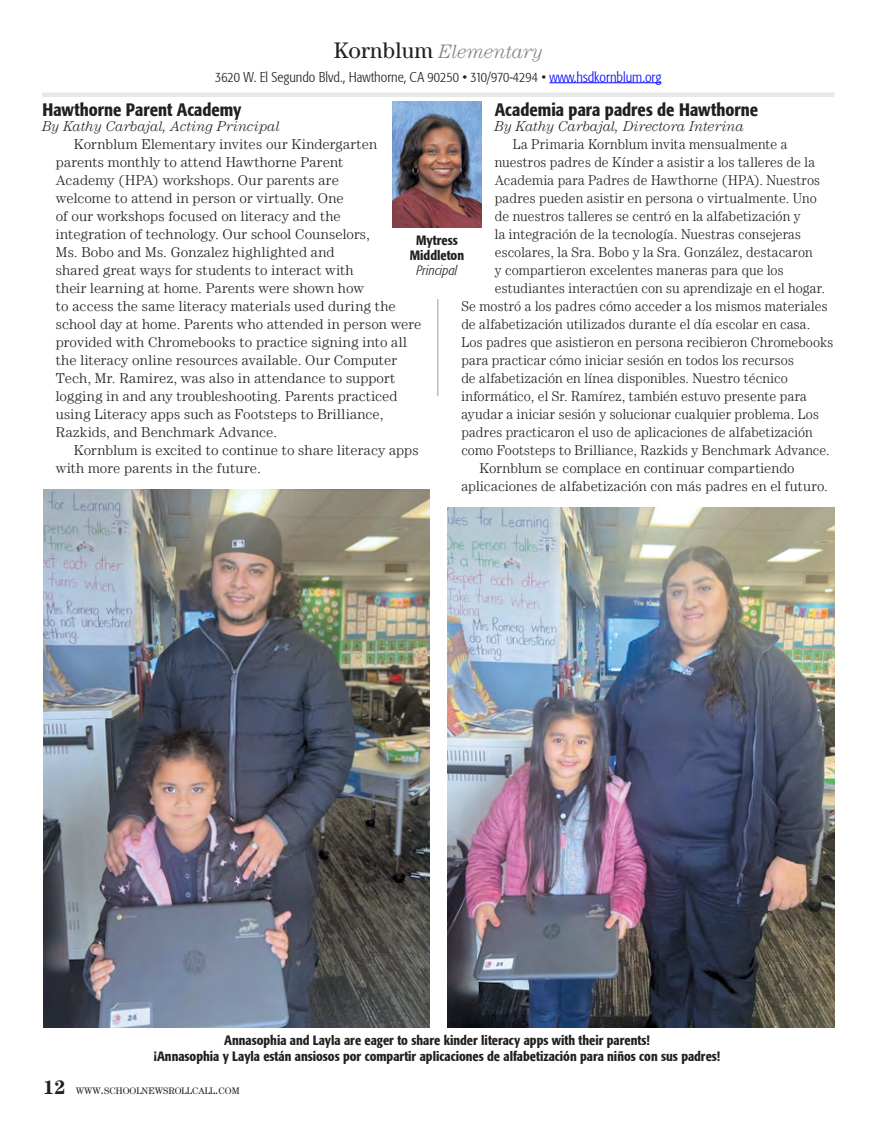
<style>
.page{position:relative;width:878px;height:1121px;background:#fff}
.page>*{position:absolute;margin:0;border:0;box-sizing:border-box;transform-origin:0 0}
.t1{font:italic 300 19.5px "Century LT";letter-spacing:-.005em;color:#808285}
.t2{font:500 condensed 18px "Formata";color:#231f20}
.t3{font:300 14.25px/18px "Century LT";letter-spacing:.01em;color:#231f20}
.t4{font:300 14.25px "Century LT";letter-spacing:.01em;color:#231f20;scale:.96 1}
.t5{font:300 condensed 14.25px "Formata";color:#231f20}
.t6{font:italic 300 14.25px "Century LT";color:#231f20}
.t7{font:500 condensed 13.5px/15px "Formata";color:#231f20;text-align:center}
.t8{font:italic 300 condensed 13.5px "Formata";letter-spacing:.005em;color:#231f20}
.t9{font:9.45px "Century LT";color:#231f20}
.s1{font-weight:400;font-style:normal;font-size:22.5px;color:#231f20}
.s2{color:#00f}
.s3{font-weight:700;font-size:19.5px}
.s4{font-size:13.5px}
</style>
<div class="page">
<div style="left:42px;top:92px;width:792px;height:5px;background:#e6e7e8"></div>
<hr style="left:549px;top:82px;width:112px;height:1px;background:#00f">
<img style="left:393px;top:102px;width:88px;height:126px">
<img style="left:43px;top:489px;width:387px;height:539px">
<hr style="left:437px;top:299px;width:1px;height:97px;background:#bcbec0">
<img style="left:448px;top:507px;width:386px;height:521px">
<h1 class="t1" style="left:333px;top:40px;width:211px"><span class="s1">Kornblum</span> Elementary</h1>
<p class="t5" style="left:215px;top:68px;width:447px">3620 W. El Segundo Blvd., Hawthorne, CA 90250 • 310/970-4294 • <span class="s2">www.hsdkornblum.org</span></p>
<p class="t2" style="left:495px;top:98px;width:265px">Academia para padres de Hawthorne</p>
<p class="t6" style="left:495px;top:118px;width:251px">By Kathy Carbajal, Directora Interina</p>
<p class="t4" style="left:513px;top:135px;width:287px">La Primaria Kornblum invita mensualmente a</p>
<p class="t4" style="left:495px;top:153px;width:335px">nuestros padres de Kínder a asistir a los talleres de la</p>
<p class="t4" style="left:495px;top:171px;width:340px">Academia para Padres de Hawthorne (HPA). Nuestros</p>
<p class="t4" style="left:495px;top:189px;width:337px">padres pueden asistir en persona o virtualmente. Uno</p>
<p class="t4" style="left:495px;top:207px;width:320px">de nuestros talleres se centró en la alfabetización y</p>
<p class="t4" style="left:495px;top:225px;width:320px">la integración de la tecnología. Nuestras consejeras</p>
<p class="t4" style="left:494px;top:243px;width:333px">escolares, la Sra. Bobo y la Sra. González, destacaron</p>
<p class="t4" style="left:494px;top:261px;width:302px">y compartieron excelentes maneras para que los</p>
<p class="t4" style="left:494px;top:279px;width:345px">estudiantes interactúen con su aprendizaje en el hogar.</p>
<p class="t4" style="left:461px;top:297px;width:383px">Se mostró a los padres cómo acceder a los mismos materiales</p>
<p class="t4" style="left:461px;top:315px;width:365px">de alfabetización utilizados durante el día escolar en casa.</p>
<p class="t4" style="left:461px;top:333px;width:389px">Los padres que asistieron en persona recibieron Chromebooks</p>
<p class="t4" style="left:461px;top:351px;width:348px">para practicar cómo iniciar sesión en todos los recursos</p>
<p class="t4" style="left:461px;top:369px;width:341px">de alfabetización en línea disponibles. Nuestro técnico</p>
<p class="t4" style="left:461px;top:387px;width:361px">informático, el Sr. Ramírez, también estuvo presente para</p>
<p class="t4" style="left:461px;top:405px;width:374px">ayudar a iniciar sesión y solucionar cualquier problema. Los</p>
<p class="t4" style="left:461px;top:423px;width:367px">padres practicaron el uso de aplicaciones de alfabetización</p>
<p class="t4" style="left:461px;top:441px;width:385px">como Footsteps to Brilliance, Razkids y Benchmark Advance.</p>
<p class="t3" style="left:479px;top:458px;width:317px">Kornblum se complace en continuar compartiendo</p>
<p class="t3" style="left:461px;top:476px;width:368px">aplicaciones de alfabetización con más padres en el futuro.</p>
<p class="t2" style="left:42px;top:98px;width:201px">Hawthorne Parent Academy</p>
<p class="t6" style="left:42px;top:118px;width:239px">By Kathy Carbajal, Acting Principal</p>
<p class="t3" style="left:56px;top:134px;width:367px;text-indent:18px">Kornblum Elementary invites our Kindergarten parents monthly to attend Hawthorne Parent<br>Academy (HPA) workshops. Our parents are<br>welcome to attend in person or virtually. One<br>of our workshops focused on literacy and the<br>integration of technology. Our school Counselors,<br>Ms. Bobo and Ms. Gonzalez highlighted and<br>shared great ways for students to interact with<br>their learning at home. Parents were shown how<br>to access the same literacy materials used during the school day at home. Parents who attended in person were provided with Chromebooks to practice signing into all the literacy online resources available. Our Computer Tech, Mr. Ramirez, was also in attendance to support logging in and any troubleshooting. Parents practiced using Literacy apps such as Footsteps to Brilliance, Razkids, and Benchmark Advance.</p>
<p class="t3" style="left:56px;top:440px;width:364px;text-indent:18px">Kornblum is excited to continue to share literacy apps with more parents in the future.</p>
<p class="t7" style="left:410px;top:232px;width:56px">Mytress<br>Middleton</p>
<p class="t8" style="left:416px;top:262px;width:42px">Principal</p>
<p class="t7" style="left:154px;top:1031px;width:568px;line-height:16.5px">Annasophia and Layla are eager to share kinder literacy apps with their parents!<br>¡Annasophia y Layla están ansiosos por compartir aplicaciones de alfabetización para niños con sus padres!</p>
<p class="t9" style="left:43px;top:1085px;width:198px"><span class="s3">12</span> WWW<span class="s4">.</span>SCHOOLNEWSROLLCALL<span class="s4">.</span>COM</p>
</div>
